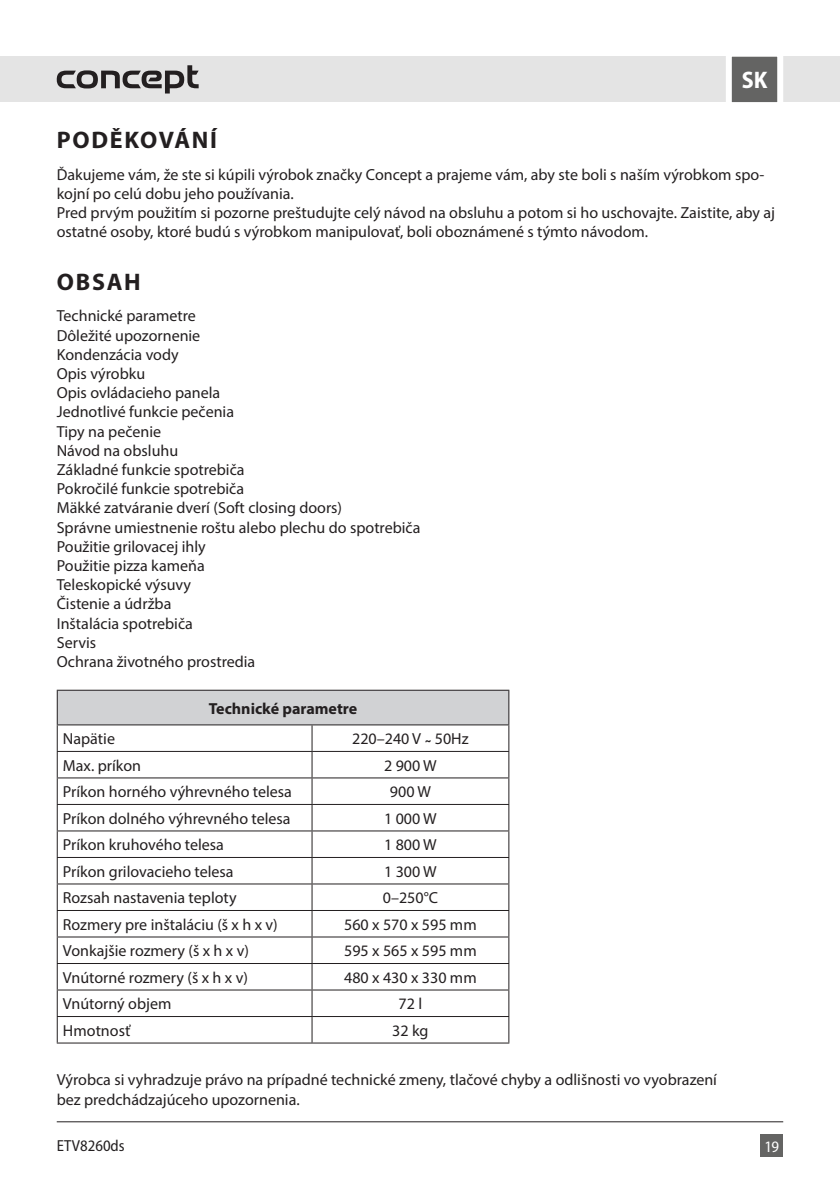
<style>
.page{position:relative;width:840px;height:1191px;background:#fff}
.page>*{position:absolute;margin:0;border:0;box-sizing:border-box;transform-origin:0 0}
.t1{font:700 24px "Myriad Pro";letter-spacing:.07em;color:#231f20}
.t2{font:700 semi-condensed 24px "Myriad Pro";color:#fff}
.t3{font:16px/19.2px "Myriad Pro";color:#231f20}
.t4{font:700 16px "Myriad Pro";color:#231f20}
.t5{font:semi-condensed 16px "Myriad Pro";color:#231f20}
.t6{font:semi-condensed 16px "Myriad Pro";color:#fff}
.s1{font-family:"Arial"}
</style>
<div class="page">
<div style="left:57px;top:690px;width:451px;height:35px;background:#d1d2d4"></div>
<svg style="left:58px;top:725px;width:450px;height:317px"></svg>
<hr style="left:57px;top:689px;width:255px;height:1px;background:#231f20">
<hr style="left:57px;top:690px;width:1px;height:34px;background:#231f20">
<hr style="left:312px;top:689px;width:197px;height:1px;background:#231f20">
<hr style="left:508px;top:690px;width:1px;height:34px;background:#231f20">
<hr style="left:57px;top:724px;width:255px;height:1px;background:#231f20">
<hr style="left:312px;top:724px;width:197px;height:1px;background:#231f20">
<hr style="left:57px;top:751px;width:255px;height:1px;background:#231f20">
<hr style="left:312px;top:751px;width:197px;height:1px;background:#231f20">
<hr style="left:57px;top:777px;width:255px;height:1px;background:#231f20">
<hr style="left:312px;top:777px;width:197px;height:1px;background:#231f20">
<hr style="left:57px;top:804px;width:255px;height:1px;background:#231f20">
<hr style="left:312px;top:804px;width:197px;height:1px;background:#231f20">
<hr style="left:57px;top:830px;width:255px;height:1px;background:#231f20">
<hr style="left:312px;top:830px;width:197px;height:1px;background:#231f20">
<hr style="left:57px;top:857px;width:255px;height:1px;background:#231f20">
<hr style="left:312px;top:857px;width:197px;height:1px;background:#231f20">
<hr style="left:57px;top:883px;width:255px;height:1px;background:#231f20">
<hr style="left:312px;top:883px;width:197px;height:1px;background:#231f20">
<hr style="left:57px;top:910px;width:255px;height:1px;background:#231f20">
<hr style="left:312px;top:910px;width:197px;height:1px;background:#231f20">
<hr style="left:57px;top:936px;width:255px;height:1px;background:#231f20">
<hr style="left:312px;top:936px;width:197px;height:1px;background:#231f20">
<hr style="left:57px;top:963px;width:255px;height:1px;background:#231f20">
<hr style="left:312px;top:963px;width:197px;height:1px;background:#231f20">
<hr style="left:57px;top:989px;width:255px;height:1px;background:#231f20">
<hr style="left:312px;top:989px;width:197px;height:1px;background:#231f20">
<hr style="left:57px;top:1016px;width:255px;height:1px;background:#231f20">
<svg style="left:57px;top:725px;width:1px;height:317px"></svg>
<hr style="left:312px;top:1016px;width:197px;height:1px;background:#231f20">
<svg style="left:311px;top:725px;width:1px;height:317px"></svg>
<svg style="left:508px;top:725px;width:1px;height:317px"></svg>
<hr style="left:57px;top:1042px;width:255px;height:1px;background:#231f20">
<hr style="left:312px;top:1042px;width:197px;height:1px;background:#231f20">
<div style="left:0;top:57px;width:839px;height:45px;background:#e4e4e4"></div>
<div style="left:760px;top:1134px;width:22px;height:23px;background:#646463"></div>
<svg style="left:722px;top:56px;width:63px;height:47px;background:#909090"></svg>
<hr style="left:57px;top:1121px;width:725px;height:1px;background:#231f20">
<svg style="left:57px;top:65px;width:141px;height:28px"></svg>
<h1 class="t2" style="left:741px;top:65px;width:27px">SK</h1>
<h1 class="t1" style="left:57px;top:125px;width:161px">PODĚKOVÁNÍ</h1>
<p class="t3" style="left:57px;top:164px;width:719px">Ďakujeme vám, že ste si kúpili výrobok značky Concept a prajeme vám, aby ste boli s naším výrobkom spo&shy;kojní po celú dobu jeho používania.<br>Pred prvým použitím si pozorne preštudujte celý návod na obsluhu a potom si ho uschovajte. Zaistite, aby aj ostatné osoby, ktoré budú s výrobkom manipulovať, boli oboznámené s týmto návodom.</p>
<h1 class="t1" style="left:57px;top:266px;width:85px">OBSAH</h1>
<p class="t3" style="left:57px;top:306px;width:365px">Technické parametre<br>Dôležité upozornenie<br>Kondenzácia vody<br>Opis výrobku<br>Opis ovládacieho panela<br>Jednotlivé funkcie pečenia<br>Tipy na pečenie<br>Návod na obsluhu<br>Základné funkcie spotrebiča<br>Pokročilé funkcie spotrebiča<br>Mäkké zatváranie dverí (Soft closing doors)<br>Správne umiestnenie roštu alebo plechu do spotrebiča<br>Použitie grilovacej ihly<br>Použitie pizza kameňa<br>Teleskopické výsuvy<br>Čistenie a údržba<br>Inštalácia spotrebiča<br>Servis<br>Ochrana životného prostredia</p>
<p class="t4" style="left:209px;top:697px;width:150px">Technické parametre</p>
<p class="t3" style="left:63px;top:729px;width:54px">Napätie</p>
<p class="t3" style="left:352px;top:729px;width:118px">220–240 V <span class="s1">̴</span> 50Hz</p>
<p class="t3" style="left:63px;top:755px;width:80px">Max. príkon</p>
<p class="t3" style="left:384px;top:755px;width:54px">2 900 W</p>
<p class="t3" style="left:63px;top:782px;width:230px">Príkon horného výhrevného telesa</p>
<p class="t3" style="left:390px;top:782px;width:42px">900 W</p>
<p class="t3" style="left:63px;top:808px;width:229px">Príkon dolného výhrevného telesa</p>
<p class="t3" style="left:384px;top:808px;width:54px">1 000 W</p>
<p class="t3" style="left:63px;top:835px;width:162px">Príkon kruhového telesa</p>
<p class="t3" style="left:384px;top:835px;width:54px">1 800 W</p>
<p class="t3" style="left:63px;top:861px;width:172px">Príkon grilovacieho telesa</p>
<p class="t3" style="left:384px;top:861px;width:54px">1 300 W</p>
<p class="t3" style="left:63px;top:888px;width:175px">Rozsah nastavenia teploty</p>
<p class="t3" style="left:382px;top:888px;width:57px">0–250°C</p>
<p class="t3" style="left:63px;top:914px;width:216px">Rozmery pre inštaláciu (š x h x v)</p>
<p class="t3" style="left:344px;top:914px;width:134px">560 x 570 x 595 mm</p>
<p class="t3" style="left:63px;top:941px;width:187px">Vonkajšie rozmery (š x h x v)</p>
<p class="t3" style="left:344px;top:941px;width:134px">595 x 565 x 595 mm</p>
<p class="t3" style="left:63px;top:967px;width:186px">Vnútorné rozmery (š x h x v)</p>
<p class="t3" style="left:344px;top:967px;width:134px">480 x 430 x 330 mm</p>
<p class="t3" style="left:63px;top:994px;width:110px">Vnútorný objem</p>
<p class="t3" style="left:398px;top:994px;width:25px">72 l</p>
<p class="t3" style="left:63px;top:1020px;width:69px">Hmotnosť</p>
<p class="t3" style="left:392px;top:1020px;width:38px">32 kg</p>
<p class="t3" style="left:57px;top:1070px;width:661px">Výrobca si vyhradzuje právo na prípadné technické zmeny, tlačové chyby a odlišnosti vo vyobrazení bez predchádzajúceho upozornenia.</p>
<p class="t6" style="left:764px;top:1136px;width:16px">19</p>
<p class="t5" style="left:57px;top:1135px;width:69px">ETV8260ds</p>
</div>
